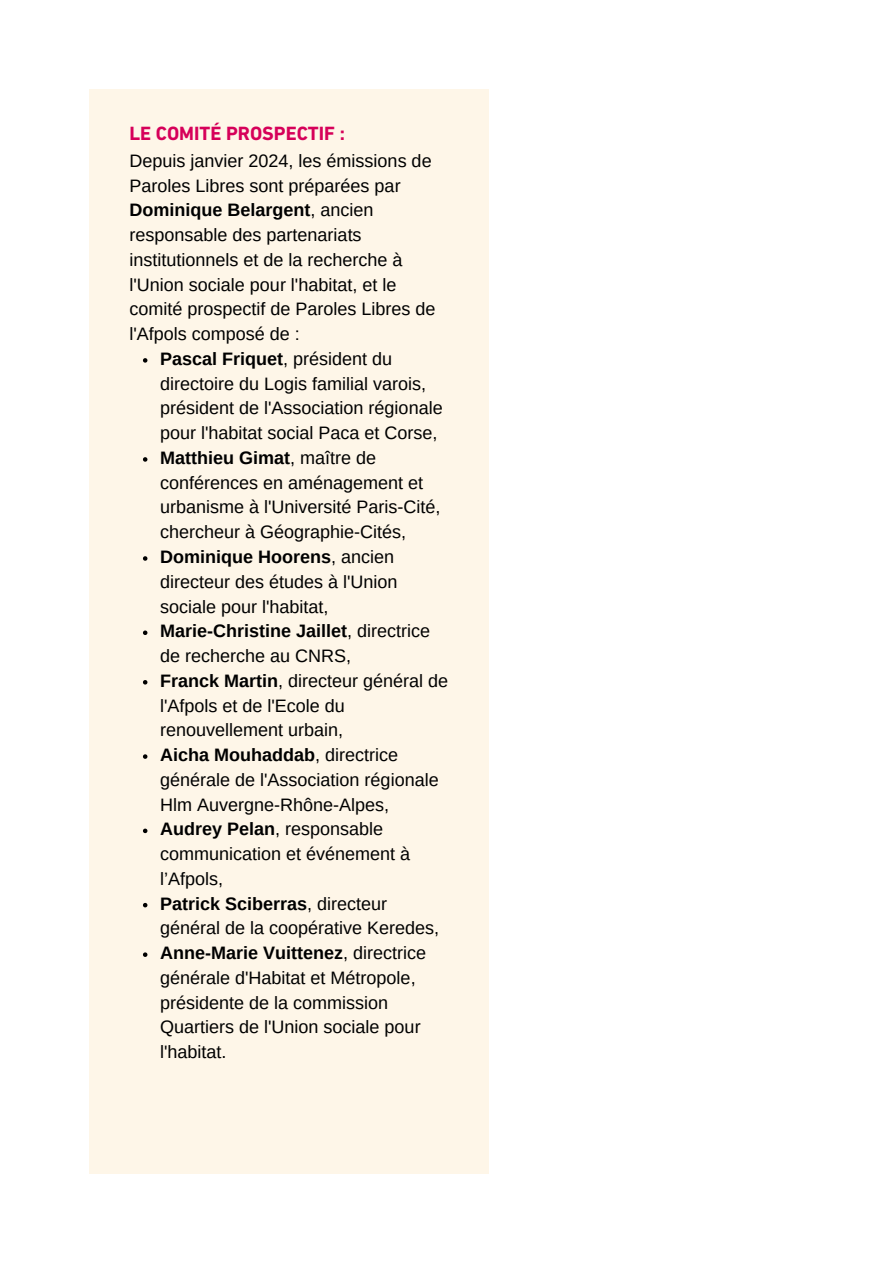
<style>
.page{position:relative;width:894px;height:1264px;background:#fff}
.page>*{position:absolute;margin:0;border:0;box-sizing:border-box;transform-origin:0 0}
.t1{font:700 19.5px "DIN Next LT Pro";color:#d60059}
.t2{font:18px "Arimo";color:#000}
.t3{font:700 18px "Arimo";color:#000}
.s1{font-weight:400}
.s2{font-weight:700}
</style>
<div class="page">
<div style="left:89px;top:89px;width:399px;height:1085px;background:#fef6e8"></div>
<svg style="left:143px;top:358px;width:4px;height:4px"></svg>
<svg style="left:143px;top:457px;width:4px;height:4px"></svg>
<svg style="left:143px;top:556px;width:4px;height:4px"></svg>
<svg style="left:143px;top:630px;width:4px;height:5px"></svg>
<svg style="left:143px;top:680px;width:4px;height:4px"></svg>
<svg style="left:143px;top:754px;width:4px;height:4px"></svg>
<svg style="left:143px;top:828px;width:4px;height:5px"></svg>
<svg style="left:143px;top:902px;width:4px;height:5px"></svg>
<svg style="left:143px;top:952px;width:4px;height:4px"></svg>
<p class="t1" style="left:129px;top:125px;width:217px">LE COMITÉ PROSPECTIF :</p>
<p class="t2" style="left:129px;top:150px;width:304px">Depuis janvier 2024, les émissions de</p>
<p class="t2" style="left:129px;top:175px;width:273px">Paroles Libres sont préparées par</p>
<p class="t3" style="left:129px;top:200px;width:246px">Dominique Belargent<span class="s1">, ancien</span></p>
<p class="t2" style="left:129px;top:225px;width:234px">responsable des partenariats</p>
<p class="t2" style="left:129px;top:249px;width:274px">institutionnels et de la recherche à</p>
<p class="t2" style="left:129px;top:274px;width:268px">l'Union sociale pour l'habitat, et le</p>
<p class="t2" style="left:129px;top:299px;width:307px">comité prospectif de Paroles Libres de</p>
<p class="t2" style="left:129px;top:324px;width:172px">l'Afpols composé de :</p>
<p class="t3" style="left:160px;top:348px;width:234px">Pascal Friquet<span class="s1">, président du</span></p>
<p class="t2" style="left:160px;top:373px;width:267px">directoire du Logis familial varois,</p>
<p class="t2" style="left:160px;top:398px;width:284px">président de l'Association régionale</p>
<p class="t2" style="left:160px;top:423px;width:279px">pour l'habitat social Paca et Corse,</p>
<p class="t3" style="left:160px;top:447px;width:217px">Matthieu Gimat<span class="s1">, maître de</span></p>
<p class="t2" style="left:160px;top:472px;width:265px">conférences en aménagement et</p>
<p class="t2" style="left:160px;top:497px;width:282px">urbanisme à l'Université Paris-Cité,</p>
<p class="t2" style="left:160px;top:522px;width:248px">chercheur à Géographie-Cités,</p>
<p class="t3" style="left:160px;top:546px;width:236px">Dominique Hoorens<span class="s1">, ancien</span></p>
<p class="t2" style="left:160px;top:571px;width:239px">directeur des études à l'Union</p>
<p class="t2" style="left:160px;top:596px;width:170px">sociale pour l'habitat,</p>
<p class="t3" style="left:160px;top:621px;width:272px">Marie-Christine Jaillet<span class="s1">, directrice</span></p>
<p class="t2" style="left:160px;top:645px;width:192px">de recherche au CNRS,</p>
<p class="t2" style="left:160px;top:670px;width:290px"><span class="s2">Franck Martin</span>, directeur général de</p>
<p class="t2" style="left:160px;top:695px;width:186px">l'Afpols et de l'Ecole du</p>
<p class="t2" style="left:160px;top:720px;width:185px">renouvellement urbain,</p>
<p class="t3" style="left:160px;top:744px;width:239px">Aicha Mouhaddab<span class="s1">, directrice</span></p>
<p class="t2" style="left:160px;top:769px;width:280px">générale de l'Association régionale</p>
<p class="t2" style="left:160px;top:794px;width:230px">Hlm Auvergne-Rhône-Alpes,</p>
<p class="t2" style="left:160px;top:819px;width:225px"><span class="s2">Audrey Pelan</span>, responsable</p>
<p class="t2" style="left:160px;top:843px;width:252px">communication et événement à</p>
<p class="t2" style="left:160px;top:868px;width:64px">l’Afpols,</p>
<p class="t3" style="left:160px;top:893px;width:229px">Patrick Sciberras<span class="s1">, directeur</span></p>
<p class="t2" style="left:160px;top:918px;width:281px">général de la coopérative Keredes,</p>
<p class="t3" style="left:160px;top:942px;width:267px">Anne-Marie Vuittenez<span class="s1">, directrice</span></p>
<p class="t2" style="left:160px;top:967px;width:257px">générale d'Habitat et Métropole,</p>
<p class="t2" style="left:160px;top:992px;width:230px">présidente de la commission</p>
<p class="t2" style="left:160px;top:1017px;width:262px">Quartiers de l'Union sociale pour</p>
<p class="t2" style="left:160px;top:1041px;width:68px">l'habitat.</p>
</div>
